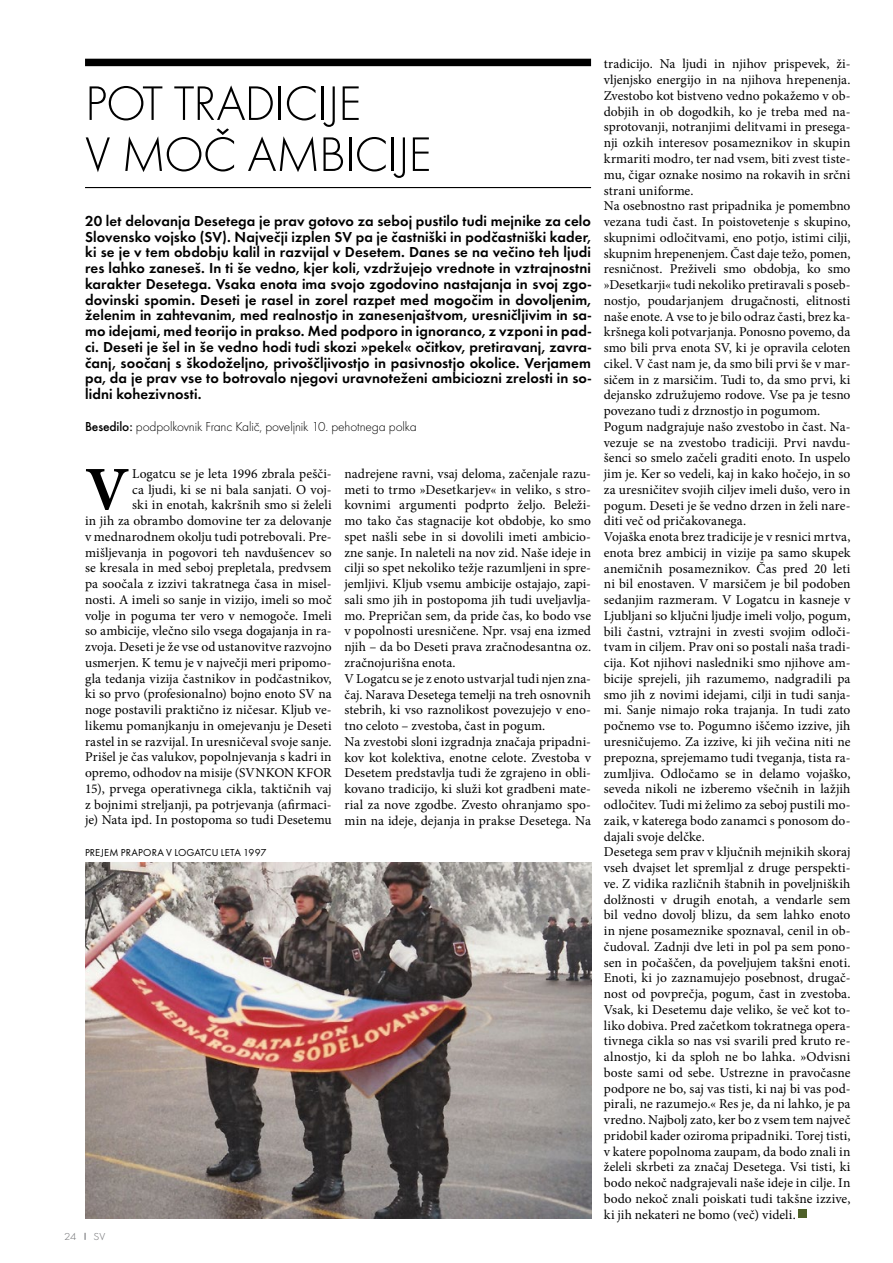
<style>
.page{position:relative;width:893px;height:1263px;background:#fff}
.page>*{position:absolute;margin:0;border:0;box-sizing:border-box;transform-origin:0 0}
.t1{font:700 61.95px "Minion Pro";color:#000}
.t2{font:50.25px/51px "Futura TEE Ligh";letter-spacing:-.025em;color:#000}
.t3{font:600 15px/15.8px "Futura TEE";letter-spacing:.01em;color:#000;text-align:justify}
.t4{font:13.5px/15.8px "Minion Pro";letter-spacing:.005em;color:#000}
.t5{font:13.5px "Futura TEE Ligh";letter-spacing:-.01em;color:#000}
.t6{font:10.5px "Futura TEE";letter-spacing:.01em;color:#000}
.t7{font:10.5px "Futura TEE Ligh";color:#6d6e71;scale:1.1 1}
.s1{font-family:"Futura TEE";font-weight:500}
</style>
<div class="page">
<div style="left:799px;top:1210px;width:8px;height:8px;background:#4e6029"></div>
<hr style="left:85px;top:187px;width:506px;height:1px;background:#000">
<div style="left:85px;top:59px;width:506px;height:7px;background:#000"></div>
<img style="left:85px;top:862px;width:506px;height:356px">
<h2 class="t2" style="left:85px;top:78px;width:348px">POT TRADICIJE<br>V MOČ AMBICIJE</h2>
<p class="t3" style="left:85px;top:213px;width:507px">20 let delovanja Desetega je prav gotovo za seboj pustilo tudi mejnike za celo Slovensko vojsko (SV). Največji izplen SV pa je častniški in podčastniški kader, ki se je v tem obdobju kalil in razvijal v Desetem. Danes se na večino teh ljudi res lahko zaneseš. In ti še vedno, kjer koli, vzdržujejo vrednote in vztrajnostni karakter Desetega. Vsaka enota ima svojo zgodovino nastajanja in svoj zgo&shy;dovinski spomin. Deseti je rasel in zorel razpet med mogočim in dovoljenim, želenim in zahtevanim, med realnostjo in zanesenjaštvom, uresničljivim in sa&shy;mo idejami, med teorijo in prakso. Med podporo in ignoranco, z vzponi in pad&shy;ci. Deseti je šel in še vedno hodi tudi skozi »pekel« očitkov, pretiravanj, zavra&shy;čanj, soočanj s škodoželjno, privoščljivostjo in pasivnostjo okolice. Verjamem pa, da je prav vse to botrovalo njegovi uravnoteženi ambiciozni zrelosti in so&shy;lidni kohezivnosti.</p>
<p class="t5" style="left:85px;top:418px;width:333px"><span class="s1">Besedilo:</span> podpolkovnik Franc Kalič, poveljnik 10. pehotnega polka</p>
<p class="t4" style="left:85px;top:466px;width:248px;text-align:right">Logatcu se je leta 1996 zbrala pešči-<br>ca ljudi, ki se ni bala sanjati. O voj-<br>ski in enotah, kakršnih smo si želeli<br>in jih za obrambo domovine ter za delovanje v mednarodnem okolju tudi potrebovali. Pre&shy;mišljevanja in pogovori teh navdušencev so se kresala in med seboj prepletala, predvsem pa soočala z izzivi takratnega časa in misel&shy;nosti. A imeli so sanje in vizijo, imeli so moč volje in poguma ter vero v nemogoče. Imeli so ambicije, vlečno silo vsega dogajanja in ra&shy;zvoja. Deseti je že vse od ustanovitve razvojno usmerjen. K temu je v največji meri pripomo&shy;gla tedanja vizija častnikov in podčastnikov, ki so prvo (profesionalno) bojno enoto SV na noge postavili praktično iz ničesar. Kljub ve&shy;likemu pomanjkanju in omejevanju je Deseti rastel in se razvijal. In uresničeval svoje sanje.<br>Prišel je čas valukov, popolnjevanja s kadri in opremo, odhodov na misije (SVNKON KFOR 15), prvega operativnega cikla, taktičnih vaj z bojnimi streljanji, pa potrjevanja (afirmaci&shy;je) Nata ipd. In postopoma so tudi Desetemu</p>
<p class="t4" style="left:344px;top:466px;width:248px">nadrejene ravni, vsaj deloma, začenjale razu&shy;meti to trmo »Desetkarjev« in veliko, s stro&shy;kovnimi argumenti podprto željo. Beleži&shy;mo tako čas stagnacije kot obdobje, ko smo spet našli sebe in si dovolili imeti ambicio&shy;zne sanje. In naleteli na nov zid. Naše ideje in cilji so spet nekoliko težje razumljeni in spre&shy;jemljivi. Kljub vsemu ambicije ostajajo, zapi&shy;sali smo jih in postopoma jih tudi uveljavlja&shy;mo. Prepričan sem, da pride čas, ko bodo vse v popolnosti uresničene. Npr. vsaj ena izmed njih – da bo Deseti prava zračnodesantna oz. zračnojurišna enota.<br>V Logatcu se je z enoto ustvarjal tudi njen zna&shy;čaj. Narava Desetega temelji na treh osnovnih stebrih, ki vso raznolikost povezujejo v eno&shy;tno celoto – zvestoba, čast in pogum.<br>Na zvestobi sloni izgradnja značaja pripadni&shy;kov kot kolektiva, enotne celote. Zvestoba v Desetem predstavlja tudi že zgrajeno in obli&shy;kovano tradicijo, ki služi kot gradbeni mate&shy;rial za nove zgodbe. Zvesto ohranjamo spo&shy;min na ideje, dejanja in prakse Desetega. Na</p>
<h1 class="t1" style="left:85px;top:446px;width:46px">V</h1>
<p class="t6" style="left:85px;top:846px;width:183px">PREJEM PRAPORA V LOGATCU LETA 1997</p>
<p class="t7" style="left:64px;top:1230px;width:13px">24</p>
<p class="t7" style="left:94px;top:1230px;width:12px">SV</p>
<p class="t4" style="left:604px;top:56px;width:248px">tradicijo. Na ljudi in njihov prispevek, ži&shy;vljenjsko energijo in na njihova hrepenenja.<br>Zvestobo kot bistveno vedno pokažemo v ob&shy;dobjih in ob dogodkih, ko je treba med na&shy;sprotovanji, notranjimi delitvami in presega&shy;nji ozkih interesov posameznikov in skupin krmariti modro, ter nad vsem, biti zvest tiste&shy;mu, čigar oznake nosimo na rokavih in srčni strani uniforme.<br>Na osebnostno rast pripadnika je pomembno vezana tudi čast. In poistovetenje s skupino, skupnimi odločitvami, eno potjo, istimi cilji, skupnim hrepenenjem. Čast daje težo, pomen, resničnost. Preživeli smo obdobja, ko smo »Desetkarji« tudi nekoliko pretiravali s poseb&shy;nostjo, poudarjanjem drugačnosti, elitnosti naše enote. A vse to je bilo odraz časti, brez ka&shy;kršnega koli potvarjanja. Ponosno povemo, da smo bili prva enota SV, ki je opravila celoten cikel. V čast nam je, da smo bili prvi še v mar&shy;sičem in z marsičim. Tudi to, da smo prvi, ki dejansko združujemo rodove. Vse pa je tesno povezano tudi z drznostjo in pogumom.<br>Pogum nadgrajuje našo zvestobo in čast. Na&shy;vezuje se na zvestobo tradiciji. Prvi navdu&shy;šenci so smelo začeli graditi enoto. In uspelo jim je. Ker so vedeli, kaj in kako hočejo, in so za uresničitev svojih ciljev imeli dušo, vero in pogum. Deseti je še vedno drzen in želi nare&shy;diti več od pričakovanega.<br>Vojaška enota brez tradicije je v resnici mrtva, enota brez ambicij in vizije pa samo skupek anemičnih posameznikov. Čas pred 20 leti ni bil enostaven. V marsičem je bil podoben sedanjim razmeram. V Logatcu in kasneje v Ljubljani so ključni ljudje imeli voljo, pogum, bili častni, vztrajni in zvesti svojim odloči&shy;tvam in ciljem. Prav oni so postali naša tradi&shy;cija. Kot njihovi nasledniki smo njihove am&shy;bicije sprejeli, jih razumemo, nadgradili pa smo jih z novimi idejami, cilji in tudi sanja&shy;mi. Sanje nimajo roka trajanja. In tudi zato počnemo vse to. Pogumno iščemo izzive, jih uresničujemo. Za izzive, ki jih večina niti ne prepozna, sprejemamo tudi tveganja, tista ra&shy;zumljiva. Odločamo se in delamo vojaško, seveda nikoli ne izberemo všečnih in lažjih odločitev. Tudi mi želimo za seboj pustili mo&shy;zaik, v katerega bodo zanamci s ponosom do&shy;dajali svoje delčke.<br>Desetega sem prav v ključnih mejnikih skoraj vseh dvajset let spremljal z druge perspekti&shy;ve. Z vidika različnih štabnih in poveljniških dolžnosti v drugih enotah, a vendarle sem bil vedno dovolj blizu, da sem lahko enoto in njene posameznike spoznaval, cenil in ob&shy;čudoval. Zadnji dve leti in pol pa sem pono&shy;sen in počaščen, da poveljujem takšni enoti.<br>Enoti, ki jo zaznamujejo posebnost, drugač&shy;nost od povprečja, pogum, čast in zvestoba.<br>Vsak, ki Desetemu daje veliko, še več kot to&shy;liko dobiva. Pred začetkom tokratnega opera&shy;tivnega cikla so nas vsi svarili pred kruto re&shy;alnostjo, ki da sploh ne bo lahka. »Odvisni boste sami od sebe. Ustrezne in pravočasne podpore ne bo, saj vas tisti, ki naj bi vas pod&shy;pirali, ne razumejo.« Res je, da ni lahko, je pa vredno. Najbolj zato, ker bo z vsem tem največ pridobil kader oziroma pripadniki. Torej tisti, v katere popolnoma zaupam, da bodo znali in želeli skrbeti za značaj Desetega. Vsi tisti, ki bodo nekoč nadgrajevali naše ideje in cilje. In bodo nekoč znali poiskati tudi takšne izzive, ki jih nekateri ne bomo (več) videli.</p>
</div>
